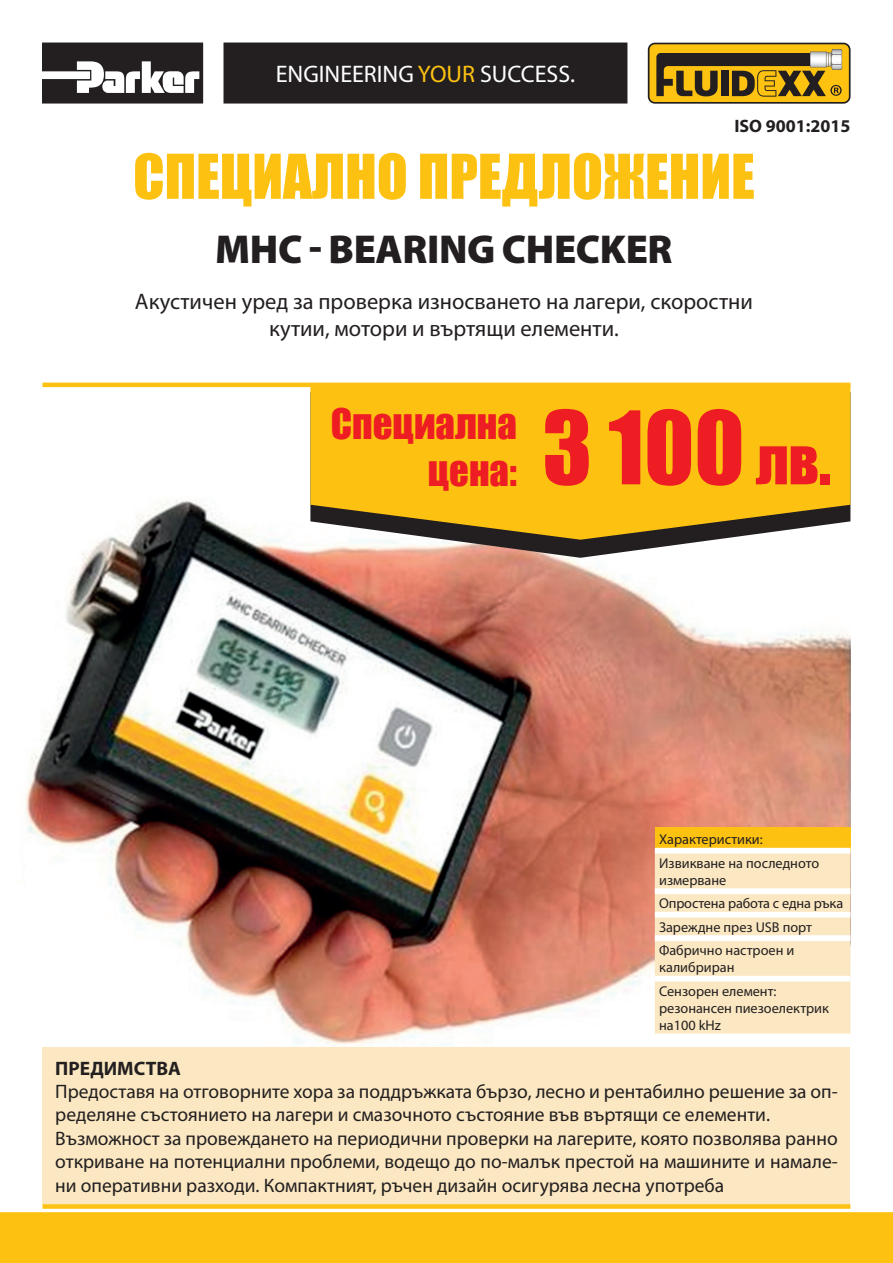
<style>
.page{position:relative;width:893px;height:1263px;background:#fff}
.page>*{position:absolute;margin:0;border:0;box-sizing:border-box;transform-origin:0 0}
.t1{font:93.6px "Impact";color:#ee1d23}
.t2{font:57px "Impact";color:#fdc211}
.t3{font:900 40.5px "Myriad Pro";letter-spacing:-.01em;color:#231f20}
.t4{font:38.7px/46.5px "Impact";color:#ee1d23;text-align:right}
.t5{font:24px "Myriad Pro";color:#fff}
.t6{font:22.5px/27px "Myriad Pro";color:#231f20;text-align:center}
.t7{font:19.5px/23.4px "Myriad Pro";color:#231f20}
.t8{font:700 19.5px "Myriad Pro";color:#231f20}
.t9{font:700 18px "Myriad Pro";color:#231f20}
.t10{font:14.25px/23.4px "Myriad Pro";color:#231f20}
.s1{color:#fdc211}
.s2{font-size:58.65px}
.s3{font-size:62.85px}
</style>
<div class="page">
<img style="left:26px;top:500px;width:824px;height:545px">
<svg style="left:310px;top:540px;width:540px;height:18px"></svg>
<div style="left:43px;top:1047px;width:807px;height:157px;background:#fbe8c2"></div>
<svg style="left:310px;top:387px;width:540px;height:153px;background:#e9b51b"></svg>
<div style="left:0;top:1212px;width:893px;height:51px;background:#fdc211"></div>
<svg style="left:648px;top:43px;width:202px;height:61px;background:#9f7e21"></svg>
<div style="left:223px;top:43px;width:404px;height:61px;background:#231f20"></div>
<svg style="left:42px;top:43px;width:161px;height:61px"></svg>
<hr style="left:43px;top:383px;width:807px;height:4px;background:#fdc211">
<div style="left:43px;top:1204px;width:807px;height:5px;background:#fdc211"></div>
<div style="left:655px;top:827px;width:195px;height:24px;background:#fdc211"></div>
<div style="left:655px;top:854px;width:195px;height:179px;background:#fbe8c2"></div>
<div style="left:655px;top:848px;width:195px;height:6px;background:#fff"></div>
<div style="left:655px;top:888px;width:195px;height:6px;background:#fff"></div>
<div style="left:655px;top:912px;width:195px;height:5px;background:#fff"></div>
<div style="left:655px;top:935px;width:195px;height:6px;background:#fff"></div>
<div style="left:655px;top:976px;width:195px;height:5px;background:#fff"></div>
<div style="left:655px;top:1033px;width:195px;height:6px;background:#fff"></div>
<p class="t5" style="left:276px;top:61px;width:301px">ENGINEERING <span class="s1">YOUR</span> SUCCESS.</p>
<p class="t9" style="left:734px;top:116px;width:117px">ISO 9001:2015</p>
<h2 class="t2" style="left:133px;top:132px;width:623px">СПЕЦИАЛНО ПРЕДЛОЖЕНИЕ</h2>
<h3 class="t3" style="left:215px;top:226px;width:459px">MHC - BEARING CHECKER</h3>
<p class="t6" style="left:135px;top:289px;width:619px">Акустичен уред за проверка износването на лагери, скоростни кутии, мотори и въртящи елементи.</p>
<h3 class="t4" style="left:331px;top:400px;width:188px">Специална цена:</h3>
<h1 class="t1" style="left:542px;top:375px;width:289px">3 100 <span class="s2">лв</span><span class="s3">.</span></h1>
<p class="t10" style="left:659px;top:828px;width:162px">Характеристики:<br>Извикване на последното</p>
<p class="t10" style="left:659px;top:869px;width:186px">измерване<br>Опростена работа с една ръка<br>Зареждне през USB порт<br>Фабрично настроен и</p>
<p class="t10" style="left:659px;top:956px;width:119px">калибриран<br>Сензорен елемент:</p>
<p class="t10" style="left:659px;top:1000px;width:171px;line-height:17.1px">резонансен пиезоелектрик на100 kHz</p>
<p class="t8" style="left:55px;top:1057px;width:127px">ПРЕДИМСТВА</p>
<p class="t7" style="left:55px;top:1080px;width:784px">Предоставя на отговорните хора за поддръжката бързо, лесно и рентабилно решение за оп&shy;ределянe състоянието на лагери и смазочното състояние във въртящи се елементи.<br>Възможност за провеждането на периодични проверки на лагерите, която позволява ранно откриване на потенциални проблеми, водещо до по-малък престой на машините и намале&shy;ни оперативни разходи. Компактният, ръчен дизайн осигурява лесна употреба</p>
</div>
